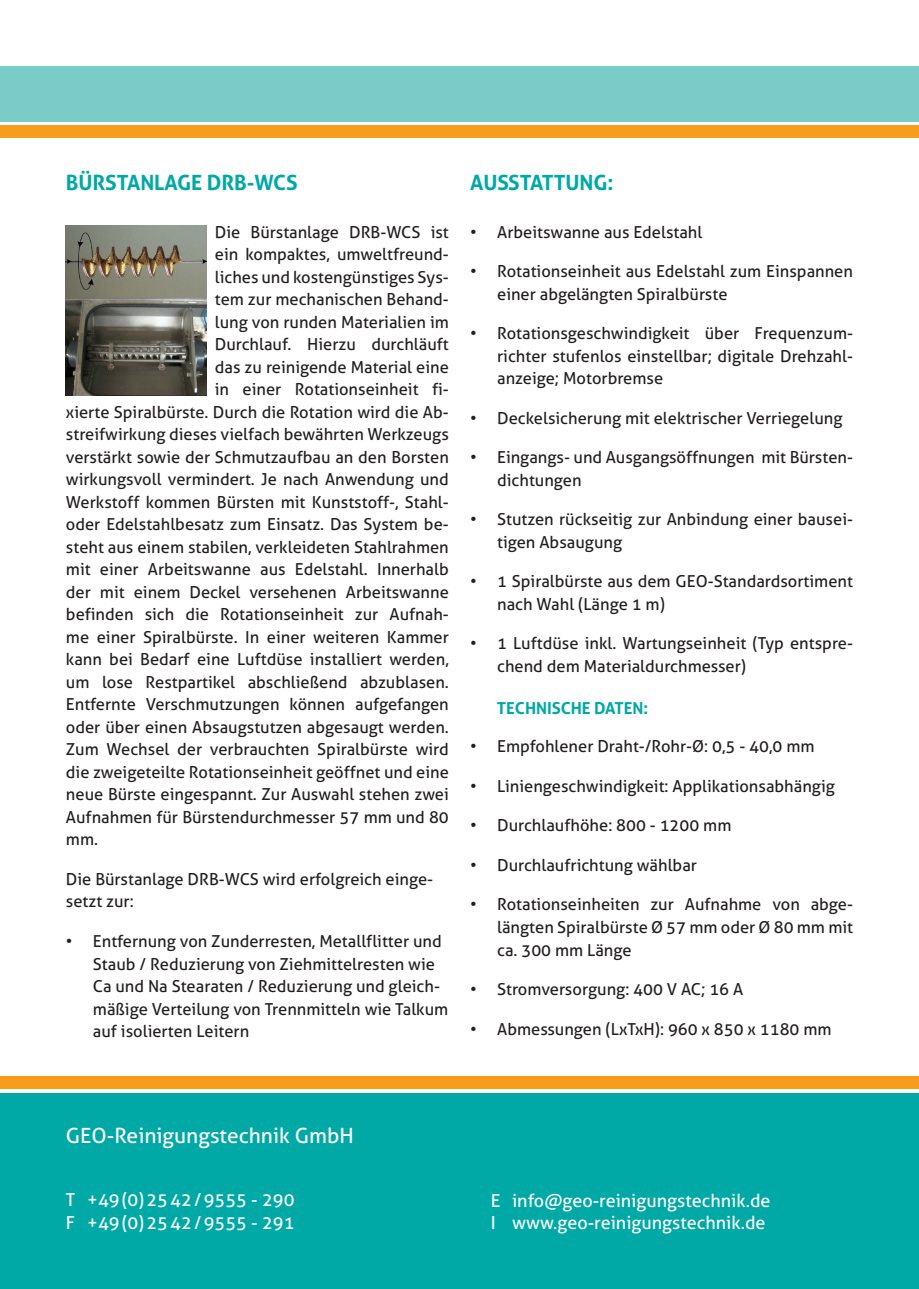
<style>
.page{position:relative;width:919px;height:1289px;background:#fff}
.page>*{position:absolute;margin:0;border:0;box-sizing:border-box;transform-origin:0 0}
.t1{font:21px "Aller";color:#fff}
.Headline_Rückseite{font:700 21px "Aller";letter-spacing:-.005em;color:#00a9a5}
.Headline3{font:700 21px "Aller";letter-spacing:-.005em;color:#00a9a5}
.t2{font:18px/22.5px "Aller";color:#fff}
.Fließtext_Rückseite{font:16.5px/22.5px "Aller";color:#231f20}
.Headline3-2{font:700 16.5px "Aller";letter-spacing:-.005em;color:#00a9a5}
</style>
<div class="page">
<div style="left:0;top:1093px;width:918px;height:195px;background:#00a9a5"></div>
<div style="left:0;top:1076px;width:918px;height:13px;background:#f89c1c"></div>
<div style="left:0;top:66px;width:918px;height:55px;background:#7accc8"></div>
<div style="left:0;top:125px;width:918px;height:13px;background:#f89c1c"></div>
<img style="left:66px;top:225px;width:141px;height:170px">
<p class="Headline_Rückseite" style="left:66px;top:169px;width:233px">BÜRSTANLAGE DRB-WCS</p>
<p class="Fließtext_Rückseite" style="left:215px;top:220px;width:235px">Die Bürstanlage DRB-WCS ist</p>
<p class="Fließtext_Rückseite" style="left:215px;top:243px;width:235px">ein kompaktes, umweltfreund-</p>
<p class="Fließtext_Rückseite" style="left:215px;top:265px;width:235px">liches und kostengünstiges Sys-</p>
<p class="Fließtext_Rückseite" style="left:215px;top:288px;width:235px">tem zur mechanischen Behand-</p>
<p class="Fließtext_Rückseite" style="left:215px;top:310px;width:235px">lung von runden Materialien im</p>
<p class="Fließtext_Rückseite" style="left:215px;top:333px;width:235px">Durchlauf. Hierzu durchläuft</p>
<p class="Fließtext_Rückseite" style="left:215px;top:355px;width:235px">das zu reinigende Material eine</p>
<p class="Fließtext_Rückseite" style="left:215px;top:378px;width:235px">in einer Rotationseinheit fi-</p>
<p class="Fließtext_Rückseite" style="left:66px;top:400px;width:384px">xierte Spiralbürste. Durch die Rotation wird die Ab-</p>
<p class="Fließtext_Rückseite" style="left:66px;top:423px;width:384px">streifwirkung dieses vielfach bewährten Werkzeugs</p>
<p class="Fließtext_Rückseite" style="left:66px;top:445px;width:384px">verstärkt sowie der Schmutzaufbau an den Borsten</p>
<p class="Fließtext_Rückseite" style="left:66px;top:468px;width:384px">wirkungsvoll vermindert. Je nach Anwendung und</p>
<p class="Fließtext_Rückseite" style="left:66px;top:490px;width:384px">Werkstoff kommen Bürsten mit Kunststoff-, Stahl-</p>
<p class="Fließtext_Rückseite" style="left:66px;top:513px;width:384px">oder Edelstahlbesatz zum Einsatz. Das System be-</p>
<p class="Fließtext_Rückseite" style="left:66px;top:535px;width:384px">steht aus einem stabilen, verkleideten Stahlrahmen</p>
<p class="Fließtext_Rückseite" style="left:66px;top:558px;width:384px">mit einer Arbeitswanne aus Edelstahl. Innerhalb</p>
<p class="Fließtext_Rückseite" style="left:66px;top:580px;width:384px">der mit einem Deckel versehenen Arbeitswanne</p>
<p class="Fließtext_Rückseite" style="left:66px;top:603px;width:384px">befinden sich die Rotationseinheit zur Aufnah-</p>
<p class="Fließtext_Rückseite" style="left:66px;top:625px;width:384px">me einer Spiralbürste. In einer weiteren Kammer</p>
<p class="Fließtext_Rückseite" style="left:66px;top:648px;width:384px">kann bei Bedarf eine Luftdüse installiert werden,</p>
<p class="Fließtext_Rückseite" style="left:66px;top:670px;width:384px">um lose Restpartikel abschließend abzublasen.</p>
<p class="Fließtext_Rückseite" style="left:66px;top:693px;width:384px">Entfernte Verschmutzungen können aufgefangen</p>
<p class="Fließtext_Rückseite" style="left:66px;top:715px;width:384px">oder über einen Absaugstutzen abgesaugt werden.</p>
<p class="Fließtext_Rückseite" style="left:66px;top:738px;width:384px">Zum Wechsel der verbrauchten Spiralbürste wird</p>
<p class="Fließtext_Rückseite" style="left:66px;top:760px;width:384px">die zweigeteilte Rotationseinheit geöffnet und eine</p>
<p class="Fließtext_Rückseite" style="left:66px;top:783px;width:384px">neue Bürste eingespannt. Zur Auswahl stehen zwei</p>
<p class="Fließtext_Rückseite" style="left:66px;top:805px;width:384px">Aufnahmen für Bürstendurchmesser 57 mm und 80</p>
<p class="Fließtext_Rückseite" style="left:66px;top:828px;width:34px">mm.</p>
<p class="Fließtext_Rückseite" style="left:66px;top:867px;width:369px">Die Bürstanlage DRB-WCS wird erfolgreich einge&shy;setzt zur:</p>
<p class="Fließtext_Rückseite" style="left:93px;top:929px;width:357px;text-indent:-27px">• Entfernung von Zunderresten, Metallflitter und Staub / Reduzierung von Ziehmittelresten wie Ca und Na Stearaten / Reduzierung und gleich&shy;mäßige Verteilung von Trennmitteln wie Talkum auf isolierten Leitern</p>
<p class="Headline3" style="left:470px;top:169px;width:145px">AUSSTATTUNG:</p>
<p class="Fließtext_Rückseite" style="left:470px;top:220px;width:234px">• Arbeitswanne aus Edelstahl</p>
<p class="Fließtext_Rückseite" style="left:497px;top:260px;width:357px;text-indent:-27px">• Rotationseinheit aus Edelstahl zum Einspannen einer abgelängten Spiralbürste</p>
<p class="Fließtext_Rückseite" style="left:497px;top:322px;width:357px;text-align:justify;text-indent:-27px">• Rotationsgeschwindigkeit über Frequenzum&shy;richter stufenlos einstellbar; digitale Drehzahl&shy;anzeige; Motorbremse</p>
<p class="Fließtext_Rückseite" style="left:470px;top:406px;width:374px">• Deckelsicherung mit elektrischer Verriegelung</p>
<p class="Fließtext_Rückseite" style="left:497px;top:446px;width:357px;text-indent:-27px">• Eingangs- und Ausgangsöffnungen mit Bürsten&shy;dichtungen</p>
<p class="Fließtext_Rückseite" style="left:497px;top:508px;width:357px;text-indent:-27px">• Stutzen rückseitig zur Anbindung einer bausei&shy;tigen Absaugung</p>
<p class="Fließtext_Rückseite" style="left:497px;top:570px;width:357px;text-indent:-27px">• 1 Spiralbürste aus dem GEO-Standardsortiment nach Wahl (Länge 1 m)</p>
<p class="Fließtext_Rückseite" style="left:497px;top:632px;width:357px;text-indent:-27px">• 1 Luftdüse inkl. Wartungseinheit (Typ entspre&shy;chend dem Materialdurchmesser)</p>
<p class="Headline3-2" style="left:497px;top:698px;width:153px">TECHNISCHE DATEN:</p>
<p class="Fließtext_Rückseite" style="left:470px;top:735px;width:346px">• Empfohlener Draht-/Rohr-Ø: 0,5 - 40,0 mm</p>
<p class="Fließtext_Rückseite" style="left:470px;top:774px;width:366px">• Liniengeschwindigkeit: Applikationsabhängig</p>
<p class="Fließtext_Rückseite" style="left:470px;top:814px;width:263px">• Durchlaufhöhe: 800 - 1200 mm</p>
<p class="Fließtext_Rückseite" style="left:470px;top:853px;width:228px">• Durchlaufrichtung wählbar</p>
<p class="Fließtext_Rückseite" style="left:497px;top:893px;width:357px;text-align:justify;text-indent:-27px">• Rotationseinheiten zur Aufnahme von abge&shy;längten Spiralbürste Ø 57 mm oder Ø 80 mm mit ca. 300 mm Länge</p>
<p class="Fließtext_Rückseite" style="left:470px;top:977px;width:274px">• Stromversorgung: 400 V AC; 16 A</p>
<p class="Fließtext_Rückseite" style="left:470px;top:1017px;width:363px">• Abmessungen (LxTxH): 960 x 850 x 1180 mm</p>
<p class="t1" style="left:66px;top:1122px;width:289px">GEO-Reinigungstechnik GmbH</p>
<p class="t2" style="left:66px;top:1188px;width:230px">T +49(0)2542/9555 - 290<br>F +49(0)2542/9555 - 291</p>
<p class="t2" style="left:491px;top:1189px;width:281px">E info@geo-reinigungstechnik.de<br>I www.geo-reinigungstechnik.de</p>
</div>
